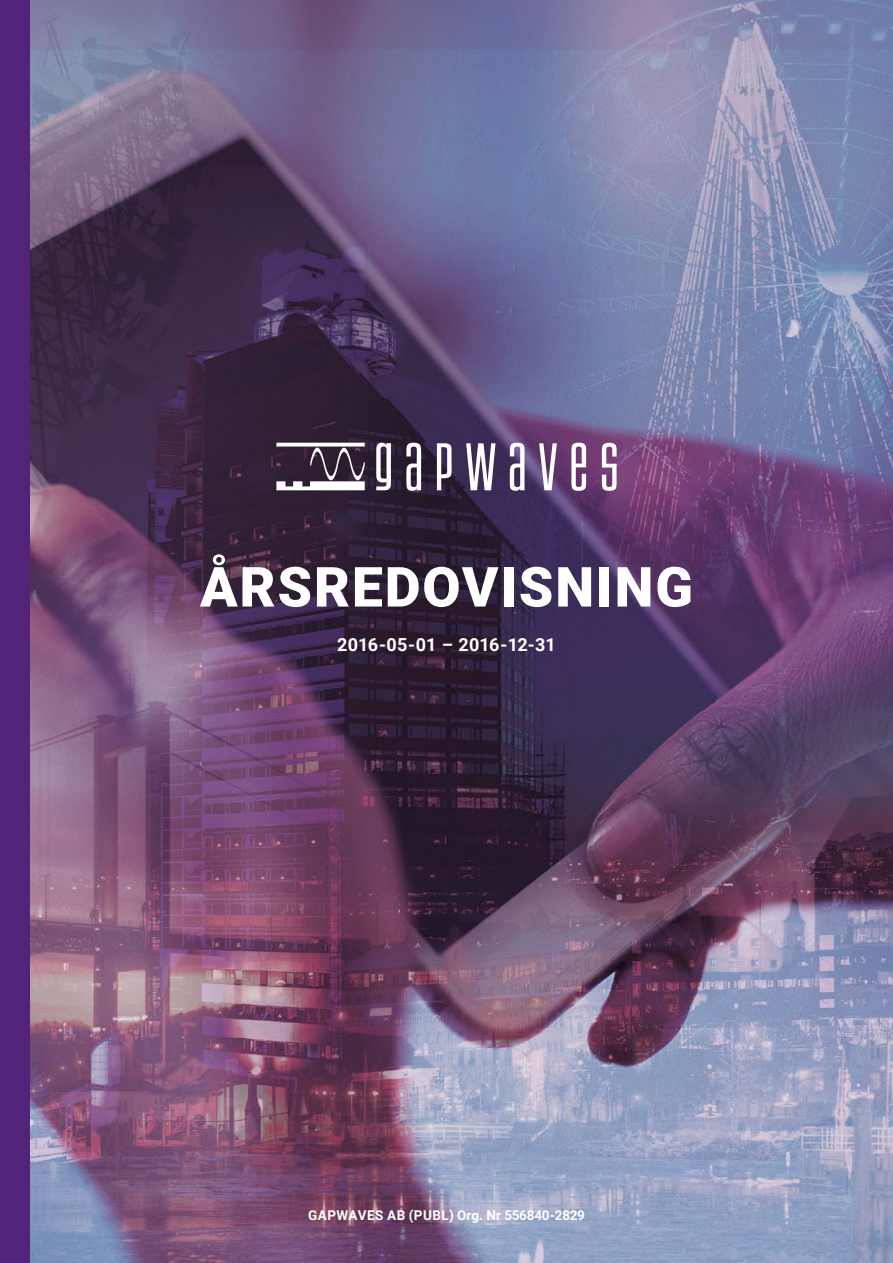
<style>
.page{position:relative;width:893px;height:1263px;background:#fff}
.page>*{position:absolute;margin:0;border:0;box-sizing:border-box;transform-origin:0 0}
.t1{font:900 55.35px "Roboto";letter-spacing:.035em;color:#fff}
.t2{font:700 18px "Roboto";color:#fff}
.t3{font:700 13.5px "Roboto";color:#fff}
</style>
<div class="page">
<img style="left:30px;top:0;width:863px;height:1263px">
<svg style="left:376px;top:443px;width:15px;height:48px"></svg>
<svg style="left:406px;top:443px;width:15px;height:48px"></svg>
<svg style="left:509px;top:443px;width:16px;height:48px"></svg>
<svg style="left:602px;top:443px;width:15px;height:48px"></svg>
<svg style="left:571px;top:443px;width:16px;height:48px"></svg>
<svg style="left:437px;top:443px;width:15px;height:47px"></svg>
<svg style="left:539px;top:443px;width:18px;height:47px"></svg>
<svg style="left:466px;top:443px;width:29px;height:47px"></svg>
<svg style="left:276px;top:443px;width:89px;height:47px"></svg>
<div style="left:0;top:0;width:30px;height:1263px;background:#51247a"></div>
<h1 class="t1" style="left:200px;top:548px;width:495px">ÅRSREDOVISNING</h1>
<p class="t2" style="left:337px;top:632px;width:220px">2016-05-01 – 2016-12-31</p>
<p class="t3" style="left:308px;top:1205px;width:278px">GAPWAVES AB (PUBL) Org. Nr 556840-2829</p>
</div>
